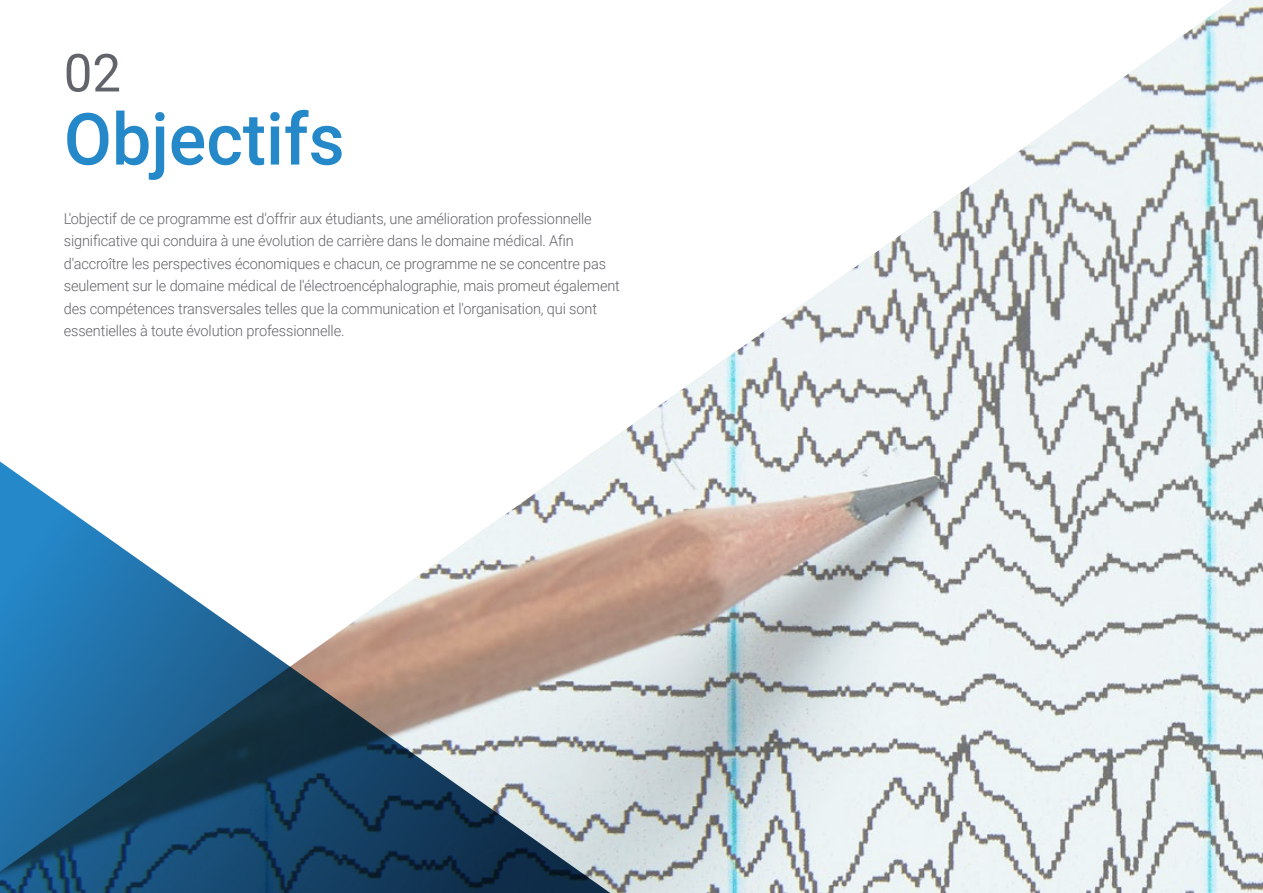
<style>
.page{position:relative;width:1263px;height:893px;background:#fff}
.page>*{position:absolute;margin:0;border:0;box-sizing:border-box;transform-origin:0 0}
.t1{font:500 72px "Roboto";color:#2488c9}
.t2{font:52.5px "Roboto";color:#61646a}
.t3{font:300 15px/22.5px "Roboto";letter-spacing:-.01em;color:#61646a}
</style>
<div class="page">
<img style="left:603px;top:0;width:660px;height:893px">
<svg style="left:0;top:446px;width:640px;height:447px"></svg>
<h2 class="t2" style="left:64px;top:36px;width:59px">02</h2>
<h1 class="t1" style="left:64px;top:89px;width:282px">Objectifs</h1>
<p class="t3" style="left:64px;top:207px;width:558px">L'objectif de ce programme est d'offrir aux étudiants, une amélioration professionnelle significative qui conduira à une évolution de carrière dans le domaine médical. Afin d'accroître les perspectives économiques e chacun, ce programme ne se concentre pas seulement sur le domaine médical de l'électroencéphalographie, mais promeut également des compétences transversales telles que la communication et l'organisation, qui sont essentielles à toute évolution professionnelle.</p>
</div>
